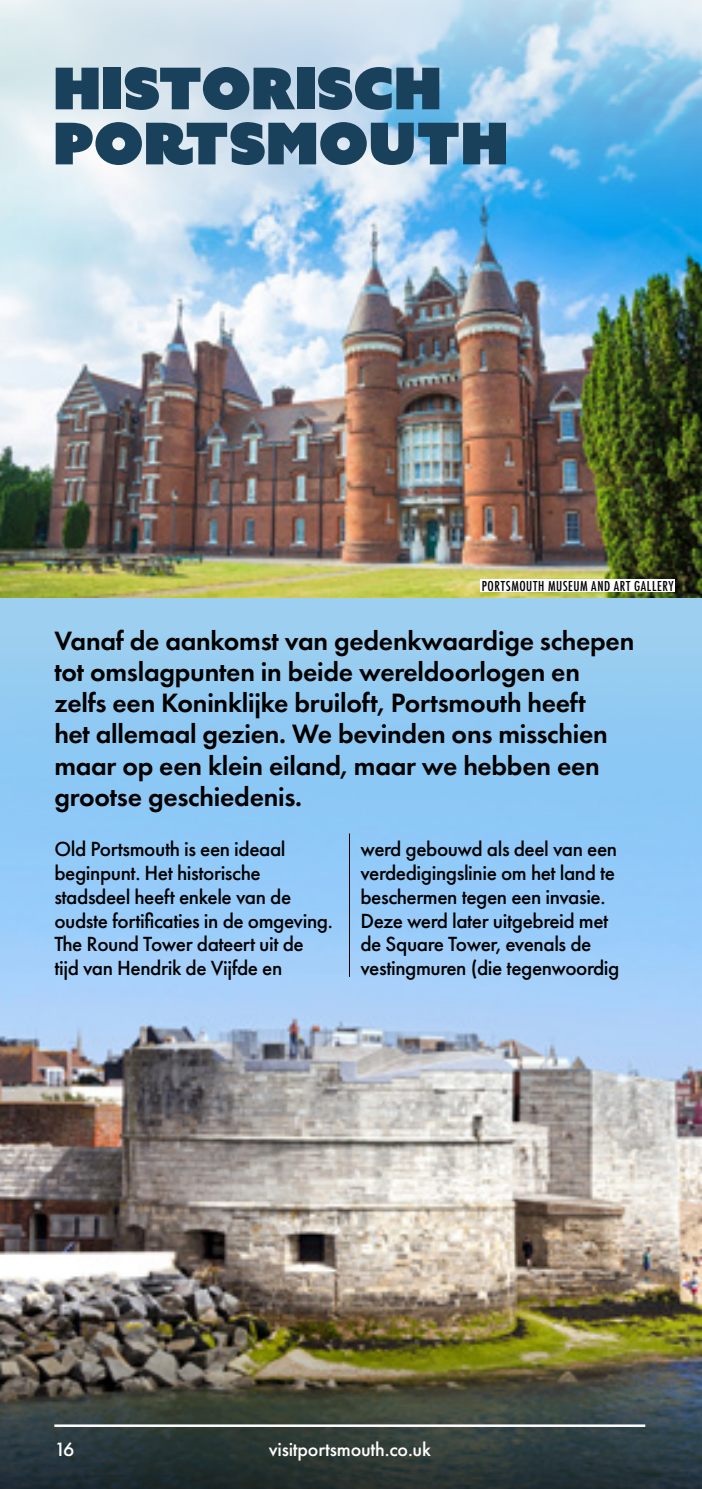
<style>
.page{position:relative;width:702px;height:1489px;background:#fff}
.page>*{position:absolute;margin:0;border:0;box-sizing:border-box;transform-origin:0 0}
.t1{font:57.5px/55px "Azo Sans Uber";color:#1a415b}
.t2{font:600 27.5px/31.2px "Futura PT";letter-spacing:-.01em;color:#000}
.t3{font:500 21.25px/23.8px "Futura PT";letter-spacing:-.02em;color:#000}
.t4{font:500 20px "Futura PT";letter-spacing:-.01em;color:#fff}
.t5{font:500 15px "Futura PT Cond";letter-spacing:.04em;color:#000}
</style>
<div class="page">
<div style="left:0;top:0;width:702px;height:1488px;background:#9dcff0"></div>
<img style="left:0;top:693px;width:701px;height:595px">
<img style="left:0;top:1288px;width:701px;height:200px">
<img style="left:0;top:246px;width:701px;height:352px">
<svg style="left:0;top:0;width:701px;height:246px;background:#abd4ee"></svg>
<hr style="left:349px;top:833px;width:1px;height:143px;background:#000">
<div style="left:480px;top:579px;width:195px;height:13px;background:#fff"></div>
<hr style="left:54px;top:1424px;width:591px;height:2px;background:#fff">
<h2 class="t1" style="left:53px;top:60px;width:457px">HISTORISCH<br>PORTSMOUTH</h2>
<p class="t5" style="left:481px;top:577px;width:193px">PORTSMOUTH MUSEUM AND ART GALLERY</p>
<p class="t2" style="left:54px;top:624px;width:581px">Vanaf de aankomst van gedenkwaardige schepen tot omslagpunten in beide wereldoorlogen en zelfs een Koninklijke bruiloft, Portsmouth heeft<br>het allemaal gezien. We bevinden ons misschien maar op een klein eiland, maar we hebben een grootse geschiedenis.</p>
<p class="t3" style="left:54px;top:837px;width:280px">Old Portsmouth is een ideaal beginpunt. Het historische stadsdeel heeft enkele van de oudste fortificaties in de omgeving.<br>The Round Tower dateert uit de tijd van Hendrik de Vijfde en</p>
<p class="t3" style="left:360px;top:837px;width:260px">werd gebouwd als deel van een verdedigingslinie om het land te beschermen tegen een invasie.<br>Deze werd later uitgebreid met de Square Tower, evenals de vestingmuren (die tegenwoordig</p>
<p class="t4" style="left:54px;top:1437px;width:22px">16</p>
<p class="t4" style="left:269px;top:1437px;width:164px">visitportsmouth.co.uk</p>
</div>
